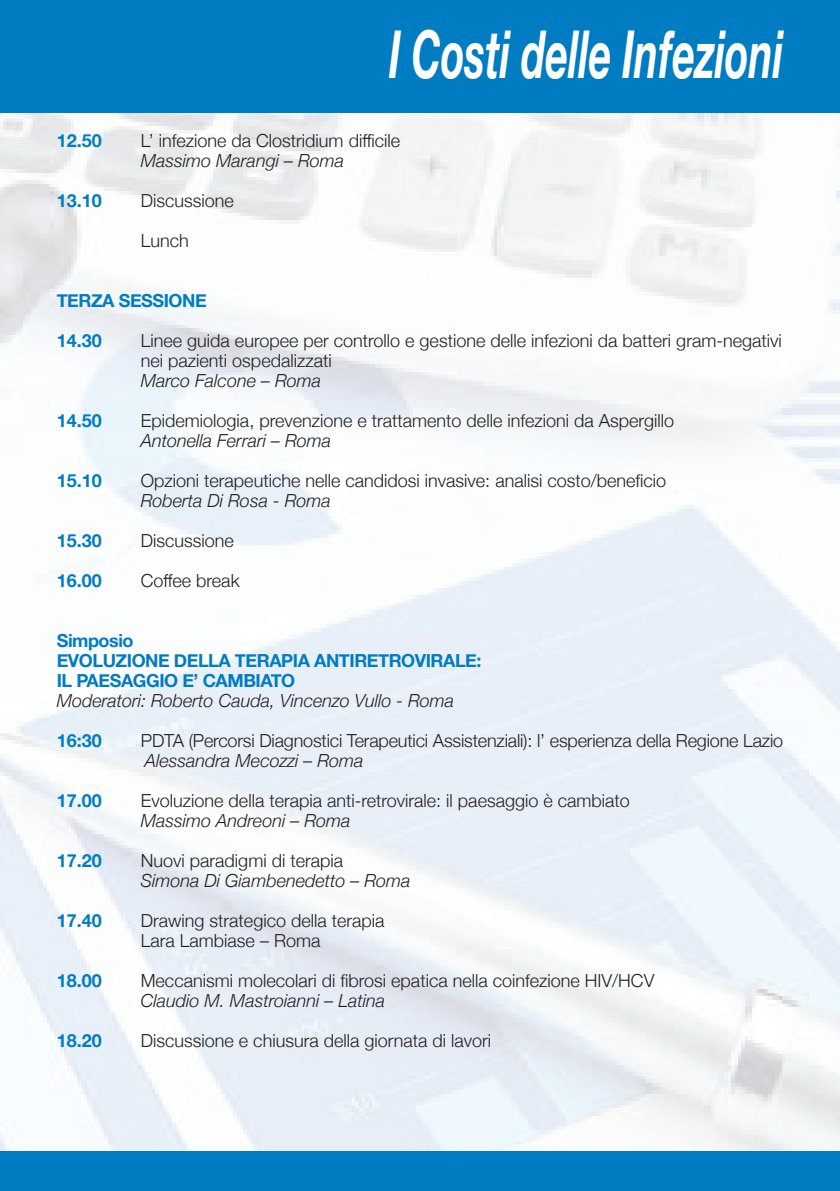
<style>
.page{position:relative;width:840px;height:1191px;background:#fff}
.page>*{position:absolute;margin:0;border:0;box-sizing:border-box;transform-origin:0 0}
.t1{font:italic 700 66px "Helvetica Neue";color:#fff;scale:.6 1}
.t2{font:300 18px/20px "Helvetica Neue";color:#231f20}
.t3{font:italic 300 18px "Helvetica Neue";color:#231f20}
.t4{font:700 18px/20px "Helvetica Neue";letter-spacing:-.025em;color:#007cc2}
</style>
<div class="page">
<img style="left:0;top:112px;width:839px;height:1039px">
<div style="left:0;top:0;width:839px;height:112px;background:#007cc2"></div>
<div style="left:0;top:1151px;width:839px;height:40px;background:#007cc2"></div>
<h1 class="t1" style="left:389px;top:2px;width:658px">I Costi delle Infezioni</h1>
<p class="t4" style="left:57px;top:131px;width:47px">12.50</p>
<p class="t2" style="left:141px;top:129px;width:260px">L’ infezione da Clostridium difficile</p>
<p class="t3" style="left:141px;top:146px;width:205px">Massimo Marangi – Roma</p>
<p class="t4" style="left:57px;top:191px;width:47px">13.10</p>
<p class="t2" style="left:141px;top:189px;width:94px">Discussione</p>
<p class="t2" style="left:141px;top:229px;width:50px">Lunch</p>
<p class="t4" style="left:57px;top:291px;width:151px">TERZA SESSIONE</p>
<p class="t4" style="left:57px;top:331px;width:47px">14.30</p>
<p class="t2" style="left:141px;top:329px;width:642px">Linee guida europee per controllo e gestione delle infezioni da batteri gram-negativi nei pazienti ospedalizzati</p>
<p class="t3" style="left:141px;top:366px;width:182px">Marco Falcone – Roma</p>
<p class="t4" style="left:57px;top:411px;width:47px">14.50</p>
<p class="t2" style="left:141px;top:409px;width:534px">Epidemiologia, prevenzione e trattamento delle infezioni da Aspergillo</p>
<p class="t3" style="left:141px;top:426px;width:192px">Antonella Ferrari – Roma</p>
<p class="t4" style="left:57px;top:471px;width:47px">15.10</p>
<p class="t2" style="left:141px;top:469px;width:526px">Opzioni terapeutiche nelle candidosi invasive: analisi costo/beneficio</p>
<p class="t3" style="left:141px;top:486px;width:191px">Roberta Di Rosa - Roma</p>
<p class="t4" style="left:57px;top:531px;width:47px">15.30</p>
<p class="t2" style="left:141px;top:529px;width:94px">Discussione</p>
<p class="t4" style="left:57px;top:571px;width:47px">16.00</p>
<p class="t2" style="left:141px;top:569px;width:100px">Coffee break</p>
<p class="t4" style="left:57px;top:631px;width:426px">Simposio<br>EVOLUZIONE DELLA TERAPIA ANTIRETROVIRALE:<br>IL PAESAGGIO E’ CAMBIATO</p>
<p class="t3" style="left:57px;top:686px;width:398px">Moderatori: Roberto Cauda, Vincenzo Vullo - Roma</p>
<p class="t4" style="left:57px;top:731px;width:47px">16:30</p>
<p class="t2" style="left:141px;top:729px;width:643px">PDTA (Percorsi Diagnostici Terapeutici Assistenziali): l’ esperienza della Regione Lazio</p>
<p class="t3" style="left:145px;top:746px;width:220px">Alessandra Mecozzi – Roma</p>
<p class="t4" style="left:57px;top:791px;width:47px">17.00</p>
<p class="t2" style="left:141px;top:789px;width:490px">Evoluzione della terapia anti-retrovirale: il paesaggio è cambiato</p>
<p class="t3" style="left:141px;top:806px;width:211px">Massimo Andreoni – Roma</p>
<p class="t4" style="left:57px;top:851px;width:47px">17.20</p>
<p class="t2" style="left:141px;top:849px;width:204px">Nuovi paradigmi di terapia</p>
<p class="t3" style="left:141px;top:866px;width:271px">Simona Di Giambenedetto – Roma</p>
<p class="t4" style="left:57px;top:911px;width:47px">17.40</p>
<p class="t2" style="left:141px;top:909px;width:245px">Drawing strategico della terapia<br>Lara Lambiase – Roma</p>
<p class="t4" style="left:57px;top:971px;width:47px">18.00</p>
<p class="t2" style="left:141px;top:969px;width:514px">Meccanismi molecolari di fibrosi epatica nella coinfezione HIV/HCV</p>
<p class="t3" style="left:141px;top:986px;width:246px">Claudio M. Mastroianni – Latina</p>
<p class="t4" style="left:57px;top:1030px;width:47px">18.20</p>
<p class="t2" style="left:141px;top:1029px;width:352px">Discussione e chiusura della giornata di lavori</p>
</div>
